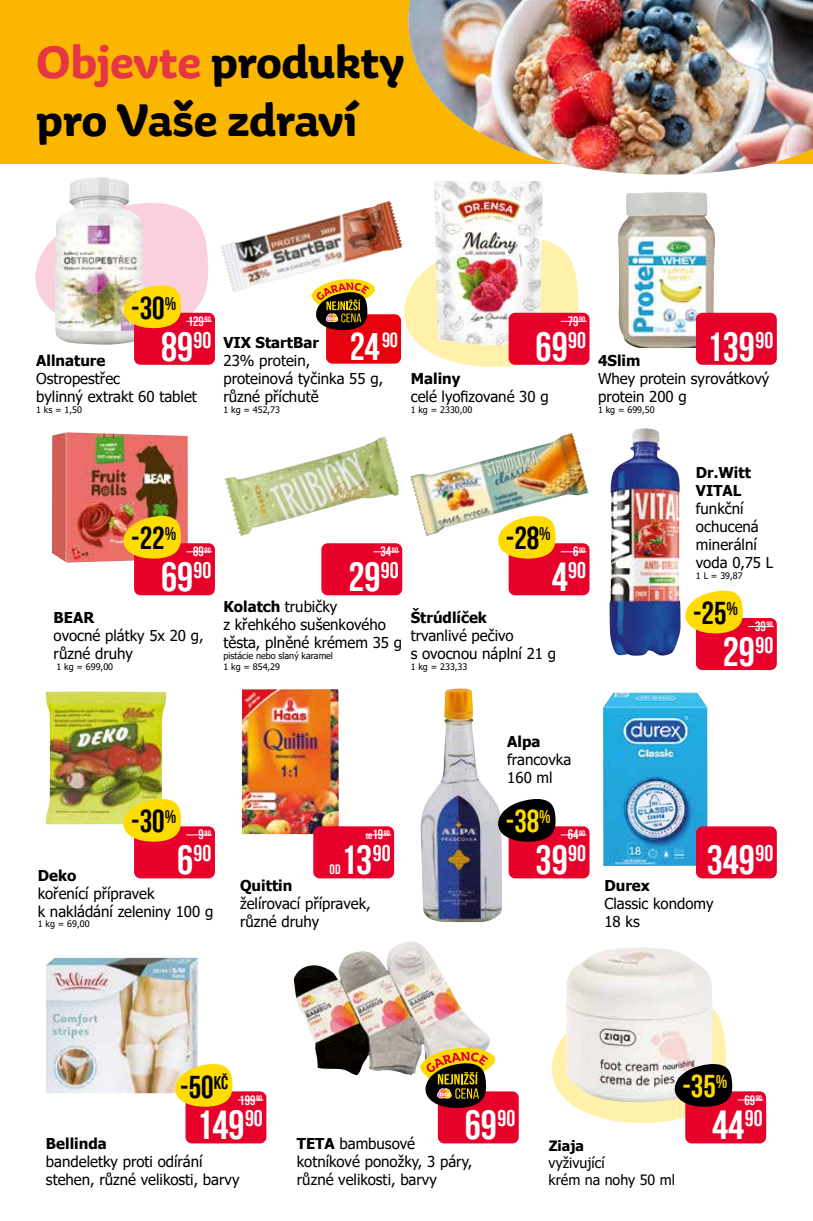
<style>
.page{position:relative;width:813px;height:1221px;background:#fff}
.page>*{position:absolute;margin:0;border:0;box-sizing:border-box;transform-origin:0 0}
.t1{font:700 48px/57.6px "Aniuk";color:#000}
.t2{font:40.5px "Bebas Neue";color:#fff}
.t3{font:38.4px "Bebas Neue";color:#fff}
.t4{font:31.5px "Bebas Neue";color:#000}
.t5{font:31.5px "Bebas Neue";color:#ffdc00}
.t6{font:22.5px "Bebas Neue";color:#fff}
.t7{font:20.4px "Bebas Neue";color:#fff}
.t8{font:18.3px "Bebas Neue";color:#000}
.t9{font:18.3px "Bebas Neue";color:#ffdc00}
.t10{font:15px/18px "Tahoma";color:#000}
.t11{font:700 15px/18px "Tahoma";color:#000}
.t12{font:14.25px/17.1px "Tahoma";color:#000}
.t13{font:700 14.25px "Tahoma";color:#000}
.t14{font:13.5px "Bebas Neue";color:#fff}
.t15{font:9px/10.8px "Tahoma";color:#000}
.t16{font:7.8px "Bebas Neue";color:#fff}
.s1{color:#e63543}
.s2{font-size:40.5px}
.s3{font-weight:700}
.s4{font-size:13.5px}
</style>
<div class="page">
<div style="left:0;top:0;width:812px;height:164px;background:#fbb600"></div>
<img style="left:408px;top:0;width:404px;height:175px">
<img style="left:221px;top:200px;width:181px;height:92px">
<img style="left:52px;top:432px;width:136px;height:130px">
<img style="left:45px;top:691px;width:121px;height:133px">
<img style="left:242px;top:689px;width:96px;height:145px">
<img style="left:46px;top:957px;width:152px;height:136px">
<img style="left:293px;top:941px;width:196px;height:135px">
<img style="left:420px;top:688px;width:82px;height:234px">
<img style="left:566px;top:947px;width:146px;height:41px">
<img style="left:434px;top:181px;width:109px;height:52px">
<img style="left:410px;top:433px;width:178px;height:103px">
<img style="left:224px;top:436px;width:175px;height:100px">
<img style="left:609px;top:428px;width:71px;height:228px">
<img style="left:55px;top:177px;width:79px;height:167px">
<img style="left:618px;top:192px;width:97px;height:156px">
<img style="left:603px;top:692px;width:104px;height:173px">
<div style="left:437px;top:1091px;width:81px;height:52px;background:#e7002a;border-radius:6px"></div>
<svg style="left:419px;top:1044px;width:86px;height:64px"></svg>
<div style="left:508px;top:313px;width:81px;height:52px;background:#e7002a;border-radius:6px"></div>
<svg style="left:402px;top:233px;width:184px;height:134px"></svg>
<div style="left:134px;top:826px;width:81px;height:52px;background:#e7002a;border-radius:6px"></div>
<svg style="left:122px;top:797px;width:90px;height:44px"></svg>
<div style="left:508px;top:826px;width:81px;height:52px;background:#e7002a;border-radius:6px"></div>
<svg style="left:496px;top:797px;width:90px;height:44px"></svg>
<div style="left:326px;top:314px;width:75px;height:49px;background:#e7000e;border-radius:6px"></div>
<svg style="left:310px;top:276px;width:74px;height:54px"></svg>
<div style="left:321px;top:543px;width:81px;height:52px;background:#e7002a;border-radius:6px"></div>
<svg style="left:373px;top:551px;width:26px;height:1px"></svg>
<div style="left:185px;top:1091px;width:81px;height:52px;background:#e7002a;border-radius:6px"></div>
<svg style="left:173px;top:1062px;width:90px;height:44px"></svg>
<div style="left:685px;top:1091px;width:80px;height:52px;background:#e7002a;border-radius:6px"></div>
<svg style="left:551px;top:988px;width:211px;height:135px"></svg>
<div style="left:313px;top:826px;width:81px;height:52px;background:#e7002a;border-radius:6px"></div>
<svg style="left:365px;top:834px;width:26px;height:1px"></svg>
<div style="left:134px;top:543px;width:81px;height:52px;background:#e7002a;border-radius:6px"></div>
<svg style="left:122px;top:514px;width:90px;height:45px"></svg>
<div style="left:695px;top:618px;width:81px;height:52px;background:#e7002a;border-radius:6px"></div>
<svg style="left:685px;top:590px;width:88px;height:43px"></svg>
<div style="left:508px;top:543px;width:81px;height:52px;background:#e7002a;border-radius:6px"></div>
<svg style="left:496px;top:514px;width:90px;height:45px"></svg>
<div style="left:134px;top:313px;width:81px;height:52px;background:#e7002a;border-radius:6px"></div>
<img style="left:35px;top:198px;width:177px;height:134px">
<div style="left:695px;top:313px;width:81px;height:52px;background:#e7002a;border-radius:6px"></div>
<div style="left:695px;top:826px;width:81px;height:52px;background:#e7002a;border-radius:6px"></div>
<h1 class="t1" style="left:36px;top:33px;width:370px"><span class="s1">Objevte</span> produkty pro Vaše zdraví</h1>
<h3 class="t4" style="left:131px;top:290px;width:35px">-30</h3>
<p class="t8" style="left:165px;top:293px;width:13px">%</p>
<p class="t14" style="left:188px;top:314px;width:18px">129</p>
<p class="t16" style="left:204px;top:315px;width:8px">90</p>
<h2 class="t2" style="left:161px;top:324px;width:52px">89<sup>90</sup></h2>
<p class="t11" style="left:36px;top:352px;width:71px">Allnature</p>
<p class="t10" style="left:36px;top:370px;width:162px">Ostropestřec<br>bylinný extrakt 60 tablet</p>
<p class="t15" style="left:36px;top:404px;width:47px">1 ks = 1,50</p>
<h3 class="t7" style="left:382px;top:329px;width:17px">90</h3>
<h3 class="t3" style="left:350px;top:326px;width:31px">24</h3>
<p class="t11" style="left:223px;top:334px;width:97px">VIX StartBar</p>
<p class="t10" style="left:223px;top:352px;width:161px">23% protein, proteinová tyčinka 55 g, různé příchutě</p>
<p class="t15" style="left:223px;top:404px;width:58px">1 kg = 452,73</p>
<p class="t14" style="left:567px;top:314px;width:19px">79 <sup>90</sup></p>
<h2 class="t2" style="left:535px;top:324px;width:52px">69<sup>90</sup></h2>
<p class="t11" style="left:410px;top:370px;width:51px">Maliny</p>
<p class="t10" style="left:410px;top:388px;width:139px">celé lyofizované 30 g</p>
<p class="t15" style="left:410px;top:404px;width:63px">1 kg = 2330,00</p>
<h2 class="t2" style="left:706px;top:324px;width:68px">139<sup>90</sup></h2>
<p class="t11" style="left:597px;top:352px;width:44px">4Slim</p>
<p class="t10" style="left:597px;top:370px;width:173px">Whey protein syrovátkový protein 200 g</p>
<p class="t15" style="left:597px;top:404px;width:58px">1 kg = 699,50</p>
<h3 class="t4" style="left:131px;top:521px;width:35px">-22</h3>
<p class="t8" style="left:165px;top:524px;width:13px">%</p>
<p class="t14" style="left:193px;top:544px;width:12px">89</p>
<p class="t16" style="left:204px;top:545px;width:8px">90</p>
<h2 class="t2" style="left:161px;top:555px;width:52px">69<sup>90</sup></h2>
<p class="t14" style="left:380px;top:544px;width:19px">34 <sup>90</sup></p>
<h2 class="t2" style="left:348px;top:555px;width:52px">29<sup>90</sup></h2>
<h3 class="t4" style="left:505px;top:521px;width:35px">-28</h3>
<p class="t8" style="left:539px;top:524px;width:13px">%</p>
<p class="t14" style="left:573px;top:544px;width:7px">6</p>
<p class="t16" style="left:579px;top:545px;width:8px">90</p>
<h3 class="t6" style="left:551px;top:558px;width:36px"><span class="s2">4</span>90</h3>
<p class="t11" style="left:695px;top:464px;width:56px">Dr.Witt<br>VITAL</p>
<p class="t10" style="left:695px;top:500px;width:79px">funkční ochucená minerální voda 0,75 L</p>
<p class="t15" style="left:695px;top:570px;width:48px">1 L = 39,87</p>
<p class="t11" style="left:54px;top:609px;width:42px">BEAR</p>
<p class="t10" style="left:54px;top:627px;width:151px">ovocné plátky 5x 20 g, různé druhy</p>
<p class="t15" style="left:56px;top:662px;width:58px">1 kg = 699,00</p>
<p class="t10" style="left:223px;top:598px;width:180px"><span class="s3">Kolatch</span> trubičky<br>z křehkého sušenkového těsta, plněné krémem 35 g</p>
<p class="t15" style="left:223px;top:651px;width:111px">pistácie nebo slaný karamel<br>1 kg = 854,29</p>
<p class="t11" style="left:410px;top:609px;width:78px">Štrúdlíček</p>
<p class="t10" style="left:410px;top:627px;width:147px">trvanlivé pečivo<br>s ovocnou náplní 21 g</p>
<p class="t15" style="left:410px;top:662px;width:58px">1 kg = 233,33</p>
<h3 class="t4" style="left:692px;top:595px;width:35px">-25</h3>
<p class="t8" style="left:726px;top:598px;width:13px">%</p>
<p class="t14" style="left:754px;top:619px;width:12px">39</p>
<p class="t16" style="left:766px;top:620px;width:8px">90</p>
<h2 class="t2" style="left:722px;top:629px;width:52px">29<sup>90</sup></h2>
<p class="t11" style="left:507px;top:733px;width:35px">Alpa</p>
<p class="t10" style="left:507px;top:751px;width:65px">francovka<br>160 ml</p>
<h3 class="t4" style="left:131px;top:804px;width:35px">-30</h3>
<p class="t8" style="left:165px;top:806px;width:13px">%</p>
<p class="t14" style="left:198px;top:827px;width:7px">9</p>
<p class="t16" style="left:204px;top:828px;width:8px">90</p>
<p class="t16" style="left:365px;top:830px;width:26px">od <span class="s4">19</span> 90</p>
<h3 class="t5" style="left:505px;top:804px;width:35px">-38</h3>
<p class="t9" style="left:539px;top:806px;width:13px">%</p>
<p class="t14" style="left:567px;top:827px;width:12px">64</p>
<p class="t16" style="left:579px;top:828px;width:8px">90</p>
<h3 class="t6" style="left:177px;top:841px;width:36px"><span class="s2">6</span>90</h3>
<p class="t11" style="left:38px;top:866px;width:40px">Deko</p>
<p class="t10" style="left:38px;top:885px;width:177px">kořenící přípravek<br>k nakládání zeleniny 100 g</p>
<p class="t15" style="left:38px;top:919px;width:53px">1 kg = 69,00</p>
<h2 class="t2" style="left:340px;top:837px;width:51px">13<sup>90</sup></h2>
<p class="t14" style="left:329px;top:862px;width:12px">od</p>
<p class="t11" style="left:240px;top:877px;width:54px">Quittin</p>
<p class="t10" style="left:240px;top:895px;width:132px">želírovací přípravek, různé druhy</p>
<h2 class="t2" style="left:535px;top:837px;width:52px">39<sup>90</sup></h2>
<h2 class="t2" style="left:706px;top:837px;width:68px">349<sup>90</sup></h2>
<p class="t11" style="left:604px;top:877px;width:47px">Durex</p>
<p class="t10" style="left:604px;top:895px;width:110px">Classic kondomy<br>18 ks</p>
<p class="t8" style="left:213px;top:1072px;width:16px">kč</p>
<h3 class="t4" style="left:180px;top:1070px;width:35px">-50</h3>
<p class="t14" style="left:239px;top:1092px;width:18px">199</p>
<p class="t16" style="left:256px;top:1093px;width:8px">90</p>
<h3 class="t5" style="left:682px;top:1069px;width:35px">-35</h3>
<p class="t9" style="left:715px;top:1071px;width:13px">%</p>
<p class="t14" style="left:744px;top:1092px;width:12px">69</p>
<p class="t16" style="left:755px;top:1093px;width:8px">90</p>
<h2 class="t2" style="left:196px;top:1102px;width:68px">149<sup>90</sup></h2>
<p class="t11" style="left:46px;top:1134px;width:62px">Bellinda</p>
<p class="t10" style="left:46px;top:1153px;width:195px">bandeletky proti odírání stehen, různé velikosti, barvy</p>
<h2 class="t2" style="left:464px;top:1102px;width:52px">69<sup>90</sup></h2>
<p class="t10" style="left:297px;top:1135px;width:177px"><span class="s3">TETA</span> bambusové kotníkové ponožky, 3 páry, různé velikosti, barvy</p>
<p class="t13" style="left:548px;top:1135px;width:37px">Ziaja</p>
<p class="t12" style="left:548px;top:1154px;width:128px">vyživující<br>krém na nohy 50 ml</p>
<h2 class="t2" style="left:712px;top:1102px;width:52px">44<sup>90</sup></h2>
</div>
